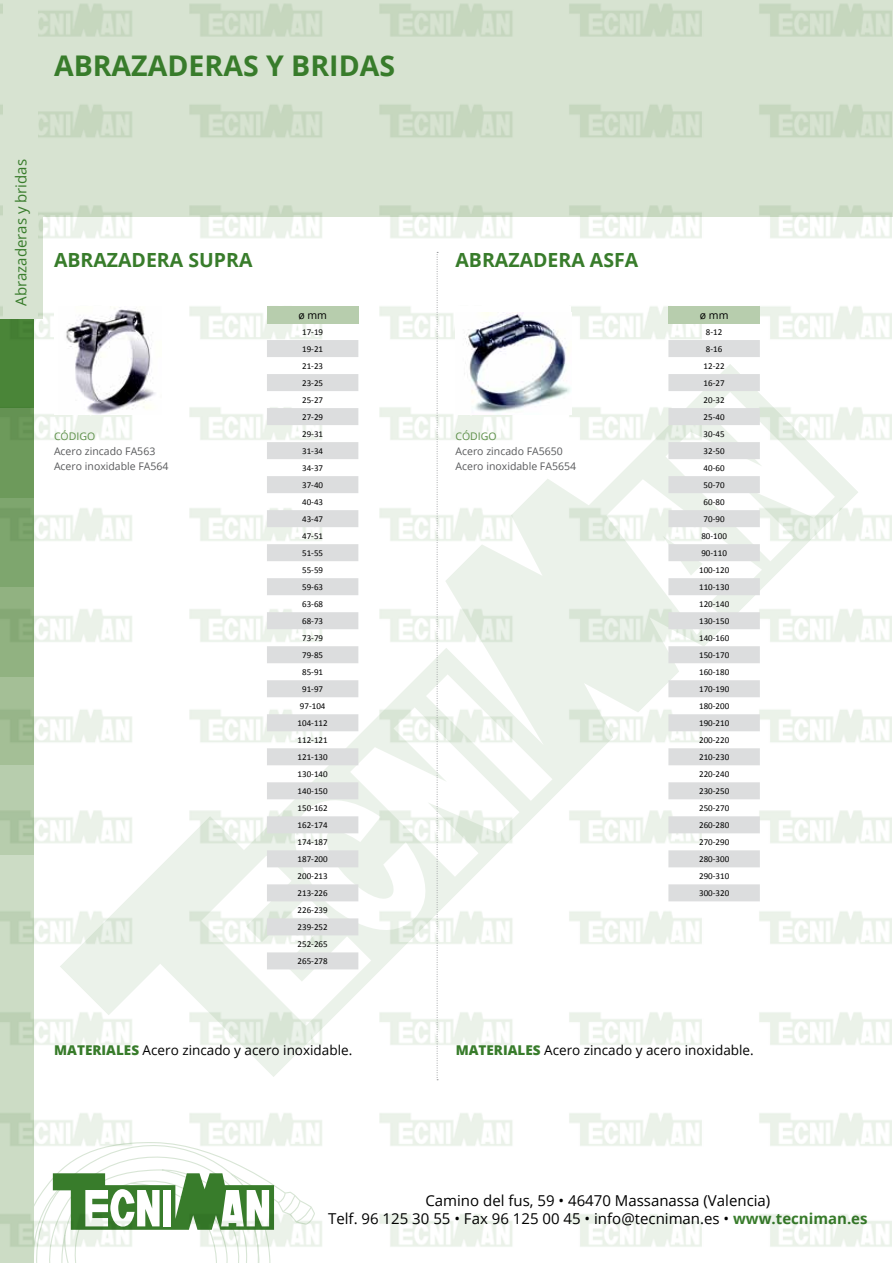
<style>
.page{position:relative;width:893px;height:1263px;background:#fff}
.page>*{position:absolute;margin:0;border:0;box-sizing:border-box;transform-origin:0 0}
.t1{font:700 28.5px "Open Sans";color:#387c2b}
.t2{font:700 19.5px "Open Sans";color:#387c2b}
.t3{font:15px/18px "Open Sans";color:#000;text-align:center}
.t4{font:15px "Open Sans";color:#387c2b}
.t5{font:13.5px "Open Sans";color:#000}
.t6{font:10.5px/15px "Open Sans";color:#58595b}
.t7{font:10.5px "Open Sans";color:#5c8f48}
.t8{font:10.5px "Open Sans";color:#000}
.t9{font:9px/17px "Calibri";color:#000;text-align:center}
.s1{font-weight:800;color:#387c2b}
.s2{font-weight:700;color:#387c2b}
</style>
<div class="page">
<img style="left:0;top:0;width:892px;height:1263px">
<div style="left:3px;top:0;width:34px;height:319px;background:#d7e3d1"></div>
<div style="left:668px;top:306px;width:92px;height:17px;background:#b7cdad"></div>
<svg style="left:668px;top:340px;width:92px;height:561px"></svg>
<div style="left:54px;top:306px;width:116px;height:108px;background:#fff"></div>
<img style="left:66px;top:306px;width:89px;height:108px">
<img style="left:552px;top:313px;width:19px;height:101px">
<svg style="left:201px;top:252px;width:351px;height:828px"></svg>
<h1 class="t1" style="left:54px;top:45px;width:343px">ABRAZADERAS Y BRIDAS</h1>
<h3 class="t4" style="left:11px;top:306px;width:148px;rotate:-90deg">Abrazaderas y bridas</h3>
<h2 class="t2" style="left:54px;top:246px;width:200px">ABRAZADERA SUPRA</h2>
<h2 class="t2" style="left:455px;top:246px;width:184px">ABRAZADERA ASFA</h2>
<p class="t7" style="left:54px;top:429px;width:43px">CÓDIGO</p>
<p class="t6" style="left:54px;top:444px;width:116px">Acero zincado FA563<br>Acero inoxidable FA564</p>
<p class="t8" style="left:298px;top:308px;width:30px">ø mm</p>
<p class="t9" style="left:298px;top:323px;width:32px">17-19<br>19-21<br>21-23<br>23-25<br>25-27<br>27-29<br>29-31<br>31-34<br>34-37<br>37-40<br>40-43<br>43-47<br>47-51<br>51-55<br>55-59<br>59-63<br>63-68<br>68-73<br>73-79<br>79-85<br>85-91<br>91-97<br>97-104<br>104-112<br>112-121<br>121-130<br>130-140<br>140-150<br>150-162<br>162-174<br>174-187<br>187-200<br>200-213<br>213-226<br>226-239<br>239-252<br>252-265<br>265-278</p>
<p class="t7" style="left:455px;top:429px;width:43px">CÓDIGO</p>
<p class="t6" style="left:455px;top:444px;width:122px">Acero zincado FA5650<br>Acero inoxidable FA5654</p>
<p class="t8" style="left:700px;top:308px;width:30px">ø mm</p>
<p class="t9" style="left:699px;top:323px;width:32px">8-12<br>8-16<br>12-22<br>16-27<br>20-32<br>25-40<br>30-45<br>32-50<br>40-60<br>50-70<br>60-80<br>70-90<br>80-100<br>90-110<br>100-120<br>110-130<br>120-140<br>130-150<br>140-160<br>150-170<br>160-180<br>170-190<br>180-200<br>190-210<br>200-220<br>210-230<br>220-240<br>230-250<br>250-270<br>260-280<br>270-290<br>280-300<br>290-310<br>300-320</p>
<h3 class="t5" style="left:54px;top:1041px;width:300px"><span class="s1">MATERIALES</span> Acero zincado y acero inoxidable.</h3>
<h3 class="t5" style="left:456px;top:1041px;width:300px"><span class="s1">MATERIALES</span> Acero zincado y acero inoxidable.</h3>
<h3 class="t3" style="left:328px;top:1191px;width:541px">Camino del fus, 59 • 46470 Massanassa (Valencia)<br>Telf. 96 125 30 55 • Fax 96 125 00 45 • info@tecniman.es • <span class="s2">www.tecniman.es</span></h3>
</div>
